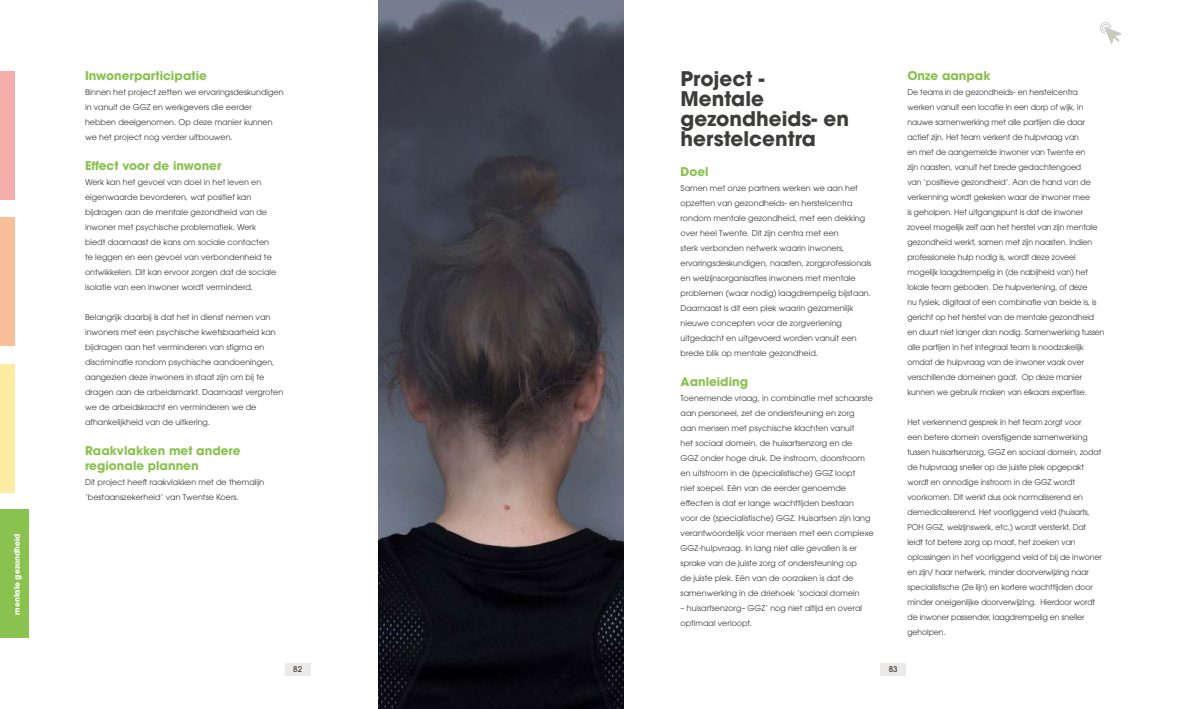
<style>
.page{position:relative;width:1191px;height:709px;background:#fff}
.page>*{position:absolute;margin:0;border:0;box-sizing:border-box;transform-origin:0 0}
.t1{font:700 20px/20px "ITC Avant Garde Pro";color:#3c3c3b}
.t2{font:700 12px/15px "ITC Avant Garde Pro";color:#8ac24f}
.t3{font:8px/15px "ITC Avant Garde Pro";color:#3c3c3b}
.t4{font:500 8px "ITC Avant Garde Pro";color:#3c3c3b}
.t5{font:700 7.7px "ITC Avant Garde Pro";color:#fff}
</style>
<div class="page">
<div style="left:285px;top:662px;width:25px;height:13px;background:#ece9e9"></div>
<div style="left:880px;top:662px;width:26px;height:13px;background:#ece9e9"></div>
<div style="left:0;top:217px;width:14px;height:129px;background:#f7bf98"></div>
<div style="left:0;top:364px;width:14px;height:128px;background:#fceba3"></div>
<div style="left:0;top:510px;width:28px;height:128px;background:#8ac24f"></div>
<div style="left:0;top:71px;width:14px;height:128px;background:#f6acaa"></div>
<img style="left:378px;top:0;width:113px;height:709px">
<svg style="left:491px;top:0;width:133px;height:709px;background:#3f3c42"></svg>
<hr style="left:596px;top:0;width:1px;height:709px;background:#000">
<svg style="left:1099px;top:22px;width:23px;height:22px"></svg>
<p class="t5" style="left:12px;top:614px;width:83px;rotate:-90deg">mentale gezondheid</p>
<h2 class="t2" style="left:85px;top:68px;width:123px">Inwonerparticipatie</h2>
<p class="t3" style="left:85px;top:84px;width:200px">Binnen het project zetten we ervaringsdeskundigen in vanuit de GGZ en werkgevers die eerder hebben deelgenomen. Op deze manier kunnen we het project nog verder uitbouwen.</p>
<h2 class="t2" style="left:85px;top:158px;width:138px">Effect voor de inwoner</h2>
<p class="t3" style="left:85px;top:174px;width:193px">Werk kan het gevoel van doel in het leven en eigenwaarde bevorderen, wat positief kan bijdragen aan de mentale gezondheid van de inwoner met psychische problematiek. Werk biedt daarnaast de kans om sociale contacten te leggen en een gevoel van verbondenheid te ontwikkelen. Dit kan ervoor zorgen dat de sociale isolatie van een inwoner wordt verminderd.</p>
<p class="t3" style="left:85px;top:309px;width:200px">Belangrijk daarbij is dat het in dienst nemen van inwoners met een psychische kwetsbaarheid kan bijdragen aan het verminderen van stigma en discriminatie rondom psychische aandoeningen, aangezien deze inwoners in staat zijn om bij te dragen aan de arbeidsmarkt. Daarnaast vergroten we de arbeidskracht en verminderen we de afhankelijkheid van de uitkering.</p>
<h2 class="t2" style="left:85px;top:443px;width:157px">Raakvlakken met andere regionale plannen</h2>
<p class="t3" style="left:85px;top:474px;width:181px">Dit project heeft raakvlakken met de themalijn ‘bestaanszekerheid’ van Twentse Koers.</p>
<h1 class="t1" style="left:680px;top:68px;width:170px">Project -<br>Mentale gezondheids- en herstelcentra</h1>
<h2 class="t2" style="left:680px;top:164px;width:30px">Doel</h2>
<p class="t3" style="left:680px;top:180px;width:192px">Samen met onze partners werken we aan het opzetten van gezondheids- en herstelcentra rondom mentale gezondheid, met een dekking over heel Twente. Dit zijn centra met een<br>sterk verbonden netwerk waarin inwoners, ervaringsdeskundigen, naasten, zorgprofessionals en welzijnsorganisaties inwoners met mentale problemen (waar nodig) laagdrempelig bijstaan.<br>Daarnaast is dit een plek waarin gezamenlijk nieuwe concepten voor de zorgverlening uitgedacht en uitgevoerd worden vanuit een brede blik op mentale gezondheid.</p>
<h2 class="t2" style="left:680px;top:374px;width:69px">Aanleiding</h2>
<p class="t3" style="left:680px;top:390px;width:195px">Toenemende vraag, in combinatie met schaarste aan personeel, zet de ondersteuning en zorg<br>aan mensen met psychische klachten vanuit<br>het sociaal domein, de huisartsenzorg en de<br>GGZ onder hoge druk. De instroom, doorstroom en uitstroom in de (specialistische) GGZ loopt<br>niet soepel. Eén van de eerder genoemde effecten is dat er lange wachttijden bestaan<br>voor de (specialistische) GGZ. Huisartsen zijn lang verantwoordelijk voor mensen met een complexe GGZ-hulpvraag. In lang niet alle gevallen is er sprake van de juiste zorg of ondersteuning op<br>de juiste plek. Eén van de oorzaken is dat de samenwerking in de driehoek ‘sociaal domein</p>
<p class="t3" style="left:680px;top:600px;width:183px">– huisartsenzorg– GGZ’ nog niet altijd en overal optimaal verloopt.</p>
<h2 class="t2" style="left:907px;top:68px;width:85px">Onze aanpak</h2>
<p class="t3" style="left:907px;top:84px;width:199px">De teams in de gezondheids- en herstelcentra werken vanuit een locatie in een dorp of wijk, in nauwe samenwerking met alle partijen die daar actief zijn. Het team verkent de hulpvraag van<br>en met de aangemelde inwoner van Twente en<br>zijn naasten, vanuit het brede gedachtengoed<br>van ‘positieve gezondheid’. Aan de hand van de verkenning wordt gekeken waar de inwoner mee<br>is geholpen. Het uitgangspunt is dat de inwoner zoveel mogelijk zelf aan het herstel van zijn mentale gezondheid werkt, samen met zijn naasten. Indien professionele hulp nodig is, wordt deze zoveel mogelijk laagdrempelig in (de nabijheid van) het lokale team geboden. De hulpverlening, of deze<br>nu fysiek, digitaal of een combinatie van beide is, is gericht op het herstel van de mentale gezondheid en duurt niet langer dan nodig. Samenwerking tussen alle partijen in het integraal team is noodzakelijk omdat de hulpvraag van de inwoner vaak over verschillende domeinen gaat. Op deze manier kunnen we gebruik maken van elkaars expertise.</p>
<p class="t3" style="left:907px;top:414px;width:196px">Het verkennend gesprek in het team zorgt voor<br>een betere domein overstijgende samenwerking tussen huisartsenzorg, GGZ en sociaal domein, zodat de hulpvraag sneller op de juiste plek opgepakt wordt en onnodige instroom in de GGZ wordt voorkomen. Dit werkt dus ook normaliserend en demedicaliserend. Het voorliggend veld (huisarts, POH GGZ, welzijnswerk, etc.) wordt versterkt. Dat leidt tot betere zorg op maat, het zoeken van oplossingen in het voorliggend veld of bij de inwoner en zijn/ haar netwerk, minder doorverwijzing naar specialistische (2e lijn) en kortere wachttijden door minder oneigenlijke doorverwijzing. Hierdoor wordt de inwoner passender, laagdrempelig en sneller geholpen.</p>
<p class="t4" style="left:293px;top:664px;width:10px">82</p>
<p class="t4" style="left:888px;top:664px;width:10px">83</p>
</div>
